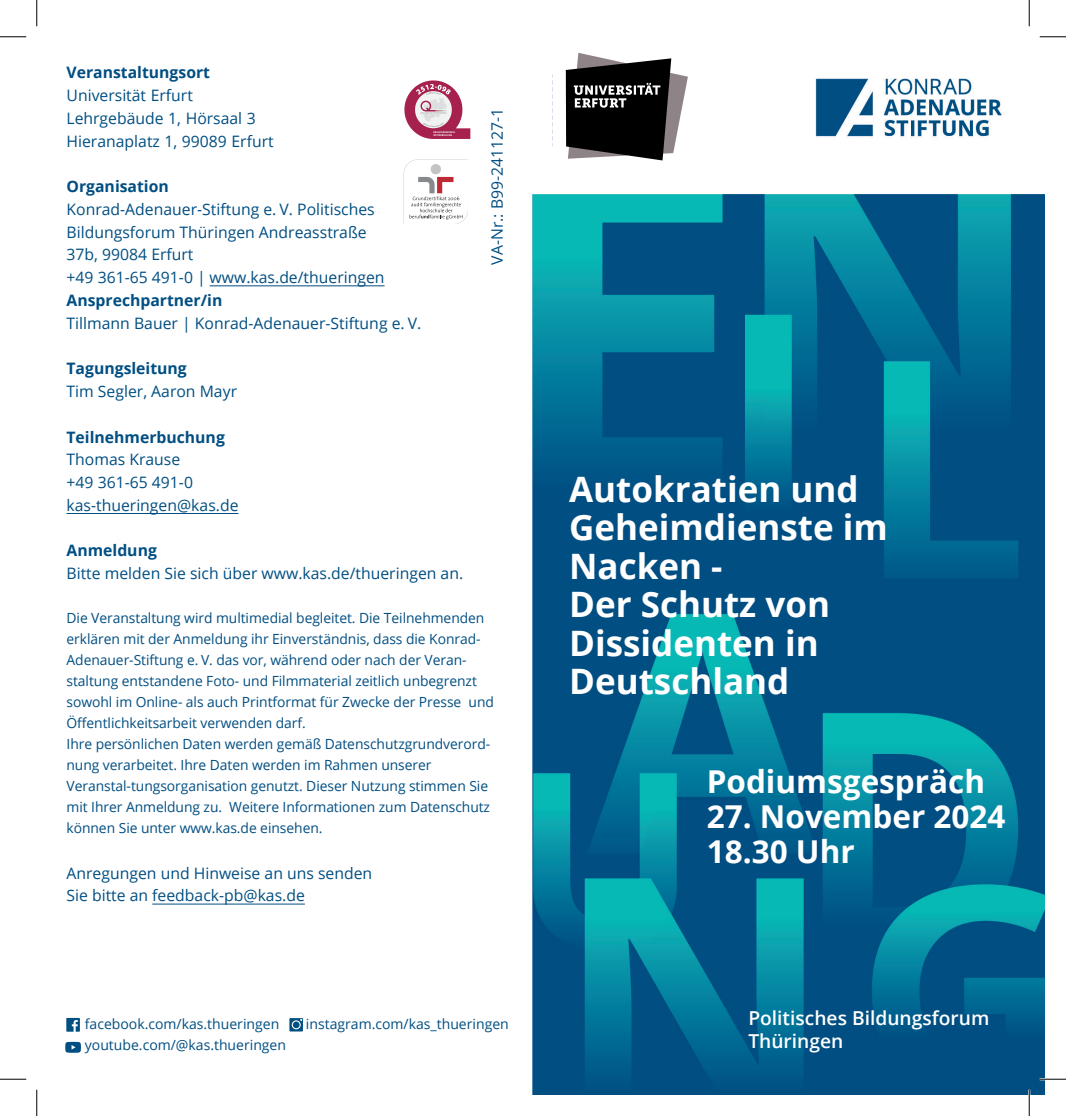
<style>
.page{position:relative;width:1066px;height:1116px;background:#fff}
.page>*{position:absolute;margin:0;border:0;box-sizing:border-box;transform-origin:0 0}
.t1{font:700 35px/38.5px "Open Sans";color:#fff}
.t2{font:700 31.5px/35px "Open Sans";color:#fff}
.t3{font:600 19.25px/23.1px "Open Sans";color:#fff}
.t4{font:15.75px/22.8px "Open Sans";color:#004e82}
.t5{font:700 15.75px "Open Sans";color:#004e82}
.t6{font:14px/21px "Open Sans";letter-spacing:-.005em;color:#004e82}
</style>
<div class="page">
<img style="left:532px;top:26px;width:512px;height:1067px">
<hr style="left:210px;top:285px;width:174px;height:1px;background:#004e82">
<hr style="left:152px;top:903px;width:153px;height:1px;background:#004e82">
<hr style="left:67px;top:513px;width:171px;height:1px;background:#004e82">
<svg style="left:66px;top:1017px;width:14px;height:14px"></svg>
<svg style="left:65px;top:1041px;width:16px;height:11px"></svg>
<svg style="left:289px;top:1018px;width:14px;height:13px"></svg>
<img style="left:548px;top:67px;width:153px;height:85px">
<svg style="left:403px;top:159px;width:65px;height:65px"></svg>
<hr style="left:1039px;top:36px;width:27px;height:2px;background:#fff">
<hr style="left:1039px;top:1077px;width:27px;height:3px;background:#fff">
<hr style="left:1028px;top:1089px;width:2px;height:26px;background:#fff">
<svg style="left:0;top:36px;width:26px;height:1px"></svg>
<svg style="left:1039px;top:36px;width:27px;height:1px"></svg>
<svg style="left:0;top:1078px;width:26px;height:1px"></svg>
<svg style="left:1039px;top:1078px;width:27px;height:1px"></svg>
<svg style="left:36px;top:0;width:1px;height:26px"></svg>
<svg style="left:36px;top:1089px;width:1px;height:26px"></svg>
<svg style="left:1029px;top:0;width:1px;height:26px"></svg>
<svg style="left:1029px;top:1089px;width:1px;height:26px"></svg>
<img style="left:404px;top:80px;width:67px;height:59px">
<img style="left:553px;top:35px;width:145px;height:145px">
<p class="t5" style="left:67px;top:61px;width:145px">Veranstaltungsort</p>
<p class="t4" style="left:67px;top:84px;width:209px">Universität Erfurt<br>Lehrgebäude 1, Hörsaal 3<br>Hieranaplatz 1, 99089 Erfurt</p>
<p class="t5" style="left:67px;top:175px;width:104px">Organisation</p>
<p class="t4" style="left:67px;top:197px;width:319px">Konrad-Adenauer-Stiftung e. V. Politisches Bildungsforum Thüringen Andreasstraße 37b, 99084 Erfurt<br>+49 361-65 491-0 | www.kas.de/thueringen</p>
<p class="t5" style="left:67px;top:289px;width:157px">Ansprechpartner/in</p>
<p class="t4" style="left:67px;top:311px;width:356px">Tillmann Bauer | Konrad-Adenauer-Stiftung e. V.</p>
<p class="t5" style="left:67px;top:357px;width:122px">Tagungsleitung</p>
<p class="t4" style="left:67px;top:379px;width:172px">Tim Segler, Aaron Mayr</p>
<p class="t5" style="left:67px;top:425px;width:160px">Teilnehmerbuchung</p>
<p class="t4" style="left:67px;top:448px;width:173px">Thomas Krause<br>+49 361-65 491-0 kas-thueringen@kas.de</p>
<p class="t5" style="left:67px;top:539px;width:92px">Anmeldung</p>
<p class="t4" style="left:67px;top:561px;width:398px">Bitte melden Sie sich über www.kas.de/thueringen an.</p>
<p class="t6" style="left:66px;top:607px;width:429px">Die Veranstaltung wird multimedial begleitet. Die Teilnehmenden erklären mit der Anmeldung ihr Einverständnis, dass die Konrad-Adenauer-Stiftung e. V. das vor, während oder nach der Veran&shy;staltung entstandene Foto- und Filmmaterial zeitlich unbegrenzt sowohl im Online- als auch Printformat für Zwecke der Presse und Öffentlichkeitsarbeit verwenden darf.<br>Ihre persönlichen Daten werden gemäß Datenschutzgrundverord&shy;nung verarbeitet. Ihre Daten werden im Rahmen unserer Veranstal-tungsorganisation genutzt. Dieser Nutzung stimmen Sie mit Ihrer Anmeldung zu. Weitere Informationen zum Datenschutz können Sie unter www.kas.de einsehen.</p>
<p class="t4" style="left:67px;top:861px;width:307px">Anregungen und Hinweise an uns senden<br>Sie bitte an feedback-pb@kas.de</p>
<p class="t4" style="left:485px;top:265px;width:158px;rotate:-90deg">VA-Nr.: B99-241127-1</p>
<p class="t6" style="left:85px;top:1013px;width:203px">facebook.com/kas.thueringen youtube.com/@kas.thueringen</p>
<p class="t6" style="left:306px;top:1013px;width:204px">instagram.com/kas_thueringen</p>
<h1 class="t1" style="left:569px;top:469px;width:320px">Autokratien und<br>Geheimdienste im<br>Nacken -<br>Der Schutz von<br>Dissidenten in<br>Deutschland</h1>
<h2 class="t2" style="left:706px;top:763px;width:280px">Podiumsgespräch</h2>
<h2 class="t2" style="left:706px;top:798px;width:300px">27. November 2024<br>18.30 Uhr</h2>
<h3 class="t3" style="left:748px;top:1005px;width:242px">Politisches Bildungsforum<br>Thüringen</h3>
</div>
